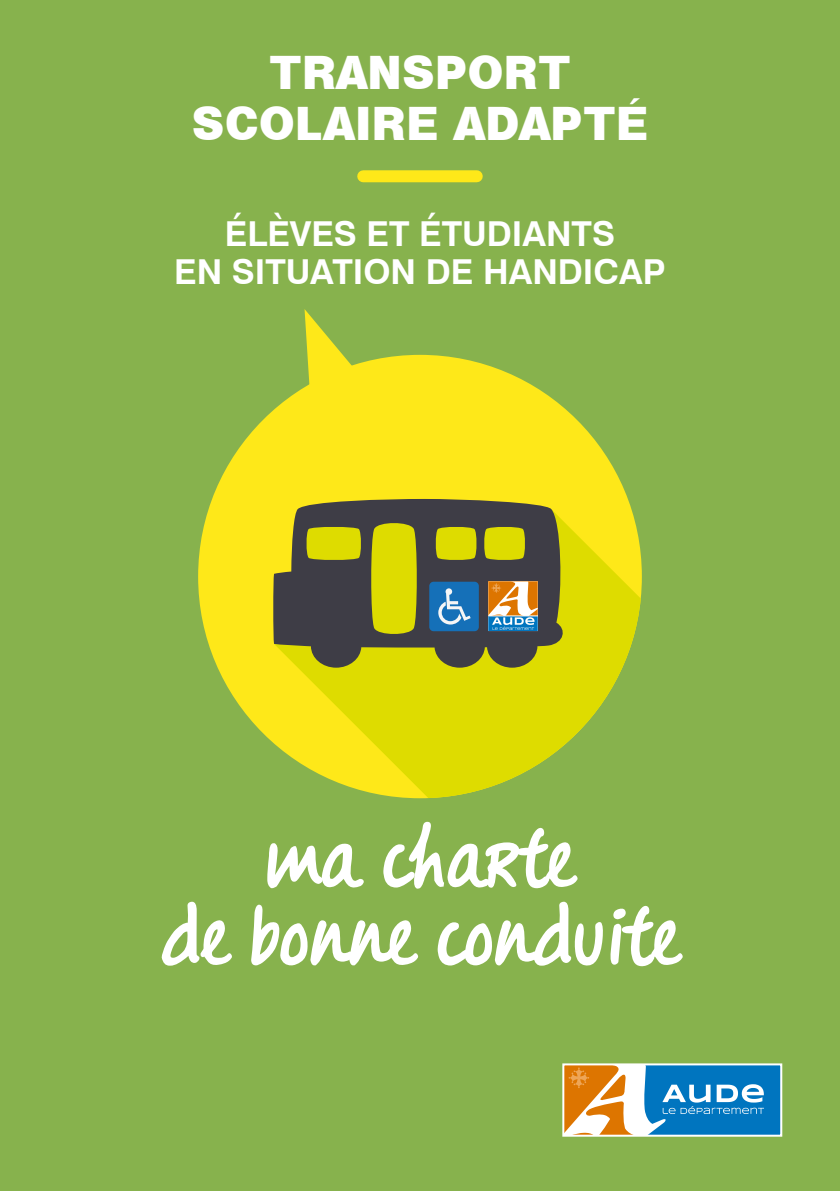
<style>
.page{position:relative;width:840px;height:1191px;background:#fff}
.page>*{position:absolute;margin:0;border:0;box-sizing:border-box;transform-origin:0 0}
.t1{font:700 96px/78px "DJB Messy Amanda Goes";color:#fff;text-align:center}
.t2{font:42.4px/50.8px "Swiss 721 BT Black No 2";letter-spacing:.01em;color:#fff;text-align:center}
.t3{font:700 34.4px/38px "Swiss 721 BT";color:#fff;text-align:center}
</style>
<div class="page">
<div style="left:0;top:0;width:839px;height:1191px;background:#87b24d"></div>
<div style="left:638px;top:1064px;width:142px;height:71px;background:#0075bf"></div>
<svg style="left:565px;top:1066px;width:198px;height:67px"></svg>
<div style="left:562px;top:1063px;width:219px;height:73px;border:2px solid #fff"></div>
<div style="left:198px;top:355px;width:443px;height:443px;background:#fee819;border-radius:50%"></div>
<svg style="left:274px;top:507px;width:366px;height:291px;fill:#dedc00"></svg>
<svg style="left:273px;top:499px;width:293px;height:168px;background:#78762e"></svg>
<svg style="left:304px;top:309px;width:51px;height:79px"></svg>
<div style="left:429px;top:581px;width:49px;height:50px;background:#1570b8;border-radius:4px"></div>
<svg style="left:438px;top:588px;width:32px;height:36px"></svg>
<svg style="left:488px;top:581px;width:49px;height:50px;background:#baa786"></svg>
<div style="left:363px;top:170px;width:113px;height:12px;background:#fee819"></div>
<p class="t2" style="left:192px;top:46px;width:457px">TRANSPORT<br>SCOLAIRE ADAPTÉ</p>
<p class="t3" style="left:174px;top:213px;width:492px">ÉLÈVES ET ÉTUDIANTS<br>EN SITUATION DE HANDICAP</p>
<h1 class="t1" style="left:161px;top:824px;width:517px">ma charte<br>de bonne conduite</h1>
</div>
